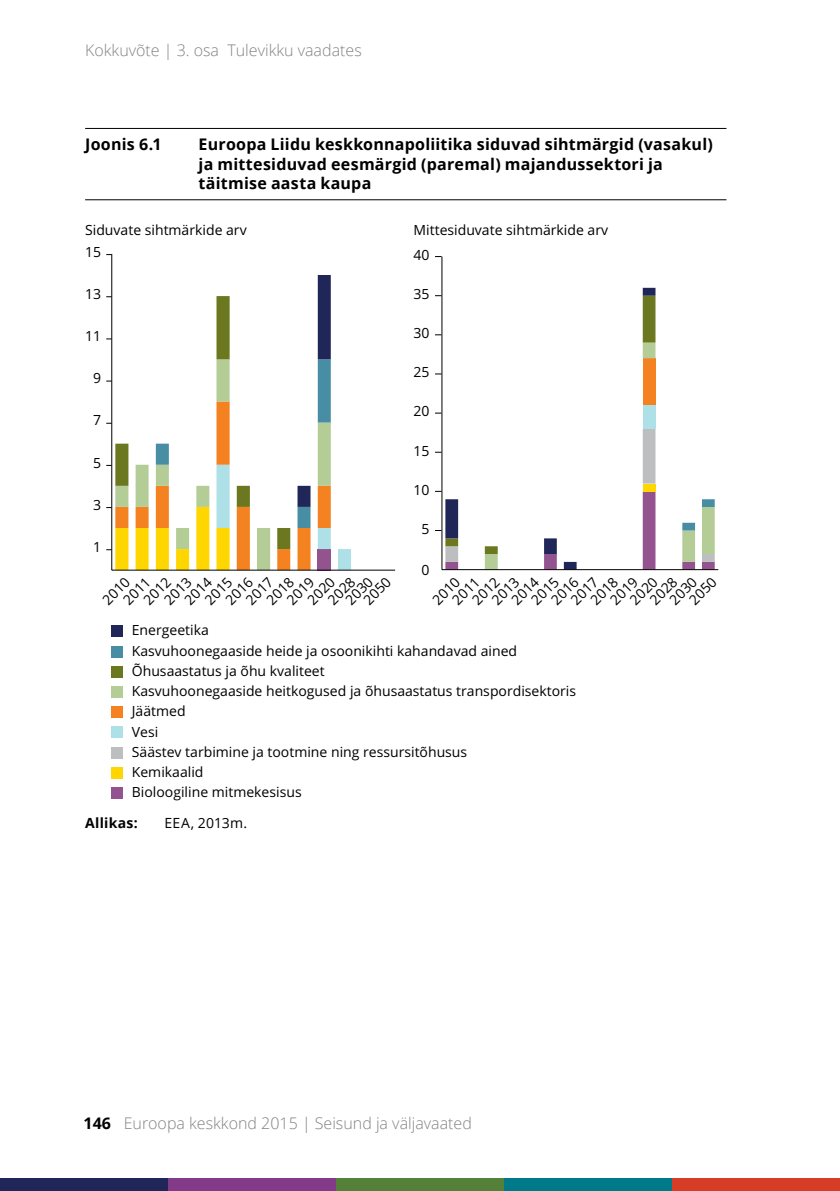
<style>
.page{position:relative;width:840px;height:1191px;background:#fff}
.page>*{position:absolute;margin:0;border:0;box-sizing:border-box;transform-origin:0 0}
.t1{font:700 16px/19.2px "Open Sans";letter-spacing:.015em;color:#000}
.t2{font:300 16px "Open Sans";color:#808285}
.t3{font:14px/20.2px "Open Sans";color:#000}
.t4{font:700 14px "Open Sans";letter-spacing:.015em;color:#000}
.s1{font-weight:700;color:#000}
</style>
<div class="page">
<div style="left:0;top:1178px;width:168px;height:13px;background:#202657"></div>
<div style="left:168px;top:1178px;width:168px;height:13px;background:#833a88"></div>
<div style="left:336px;top:1178px;width:167px;height:13px;background:#54803a"></div>
<div style="left:503px;top:1178px;width:168px;height:13px;background:#007a88"></div>
<div style="left:671px;top:1178px;width:168px;height:13px;background:#d63d27"></div>
<hr style="left:85px;top:128px;width:641px;height:1px;background:#000">
<hr style="left:85px;top:199px;width:641px;height:1px;background:#000">
<div style="left:112px;top:625px;width:11px;height:12px;background:#202657"></div>
<div style="left:112px;top:646px;width:11px;height:11px;background:#478ea5"></div>
<div style="left:112px;top:666px;width:11px;height:11px;background:#6b7820"></div>
<div style="left:112px;top:686px;width:11px;height:11px;background:#b4cc95"></div>
<div style="left:112px;top:706px;width:11px;height:12px;background:#f58220"></div>
<div style="left:112px;top:726px;width:11px;height:12px;background:#aee0e8"></div>
<div style="left:112px;top:747px;width:11px;height:11px;background:#bcbec0"></div>
<div style="left:112px;top:767px;width:11px;height:11px;background:#ffd600"></div>
<div style="left:112px;top:787px;width:11px;height:12px;background:#93538e"></div>
<hr style="left:111px;top:254px;width:1px;height:316px;background:#000">
<hr style="left:112px;top:569px;width:283px;height:1px;background:#000">
<svg style="left:106px;top:275px;width:245px;height:295px"></svg>
<svg style="left:642px;top:288px;width:13px;height:141px;background:#ad995e"></svg>
<hr style="left:441px;top:256px;width:1px;height:313px;background:#000">
<hr style="left:441px;top:569px;width:277px;height:1px;background:#000">
<svg style="left:435px;top:429px;width:279px;height:140px"></svg>
<p class="t2" style="left:85px;top:39px;width:278px">Kokkuvõte | 3. osa Tulevikku vaadates</p>
<p class="t1" style="left:85px;top:134px;width:78px">Joonis 6.1</p>
<p class="t1" style="left:198px;top:134px;width:515px">Euroopa Liidu keskkonnapoliitika siduvad sihtmärgid (vasakul) ja mittesiduvad eesmärgid (paremal) majandussektori ja täitmise aasta kaupa</p>
<p class="t3" style="left:85px;top:219px;width:163px">Siduvate sihtmärkide arv</p>
<p class="t3" style="left:413px;top:219px;width:196px">Mittesiduvate sihtmärkide arv</p>
<p class="t3" style="left:85px;top:241px;width:18px">15</p>
<p class="t3" style="left:413px;top:244px;width:18px">40</p>
<p class="t3" style="left:85px;top:283px;width:18px">13</p>
<p class="t3" style="left:413px;top:283px;width:18px">35</p>
<p class="t3" style="left:85px;top:325px;width:18px">11</p>
<p class="t3" style="left:413px;top:322px;width:18px">30</p>
<p class="t3" style="left:93px;top:368px;width:10px">9</p>
<p class="t3" style="left:413px;top:362px;width:18px">25</p>
<p class="t3" style="left:93px;top:410px;width:10px">7</p>
<p class="t3" style="left:413px;top:401px;width:18px">20</p>
<p class="t3" style="left:93px;top:452px;width:10px">5</p>
<p class="t3" style="left:413px;top:440px;width:18px">15</p>
<p class="t3" style="left:413px;top:479px;width:18px">10</p>
<p class="t3" style="left:93px;top:494px;width:10px">3</p>
<p class="t3" style="left:421px;top:518px;width:10px">5</p>
<p class="t3" style="left:93px;top:536px;width:10px">1</p>
<p class="t3" style="left:179px;top:594px;width:34px;rotate:-45deg">2014</p>
<p class="t3" style="left:98px;top:594px;width:34px;rotate:-45deg">2010</p>
<p class="t3" style="left:220px;top:594px;width:34px;rotate:-45deg">2016</p>
<p class="t3" style="left:302px;top:594px;width:34px;rotate:-45deg">2020</p>
<p class="t3" style="left:352px;top:588px;width:34px;line-height:12.6px;text-indent:-13px;rotate:-45deg">2030<br>2050</p>
<p class="t3" style="left:138px;top:594px;width:34px;rotate:-45deg">2012</p>
<p class="t3" style="left:261px;top:594px;width:34px;rotate:-45deg">2018</p>
<p class="t3" style="left:322px;top:594px;width:34px;rotate:-45deg">2028</p>
<p class="t3" style="left:282px;top:594px;width:34px;rotate:-45deg">2019</p>
<p class="t3" style="left:159px;top:594px;width:34px;rotate:-45deg">2013</p>
<p class="t3" style="left:241px;top:594px;width:34px;rotate:-45deg">2017</p>
<p class="t3" style="left:200px;top:594px;width:34px;rotate:-45deg">2015</p>
<p class="t3" style="left:118px;top:594px;width:34px;rotate:-45deg">2011</p>
<p class="t3" style="left:421px;top:559px;width:10px">0</p>
<p class="t3" style="left:506px;top:594px;width:34px;rotate:-45deg">2014</p>
<p class="t3" style="left:664px;top:594px;width:34px;rotate:-45deg">2030</p>
<p class="t3" style="left:624px;top:594px;width:34px;rotate:-45deg">2020</p>
<p class="t3" style="left:545px;top:594px;width:34px;rotate:-45deg">2016</p>
<p class="t3" style="left:644px;top:594px;width:34px;rotate:-45deg">2028</p>
<p class="t3" style="left:427px;top:594px;width:34px;rotate:-45deg">2010</p>
<p class="t3" style="left:585px;top:594px;width:34px;rotate:-45deg">2018</p>
<p class="t3" style="left:683px;top:594px;width:34px;rotate:-45deg">2050</p>
<p class="t3" style="left:605px;top:594px;width:34px;rotate:-45deg">2019</p>
<p class="t3" style="left:467px;top:594px;width:34px;rotate:-45deg">2012</p>
<p class="t3" style="left:565px;top:594px;width:34px;rotate:-45deg">2017</p>
<p class="t3" style="left:486px;top:594px;width:34px;rotate:-45deg">2013</p>
<p class="t3" style="left:526px;top:594px;width:34px;rotate:-45deg">2015</p>
<p class="t3" style="left:447px;top:594px;width:34px;rotate:-45deg">2011</p>
<p class="t3" style="left:132px;top:620px;width:445px">Energeetika<br>Kasvuhoonegaaside heide ja osoonikihti kahandavad ained<br>Õhusaastatus ja õhu kvaliteet<br>Kasvuhoonegaaside heitkogused ja õhusaastatus transpordisektoris<br>Jäätmed<br>Vesi<br>Säästev tarbimine ja tootmine ning ressursitõhusus<br>Kemikaalid<br>Bioloogiline mitmekesisus</p>
<p class="t4" style="left:85px;top:813px;width:54px">Allikas:</p>
<p class="t3" style="left:164px;top:812px;width:84px">EEA, 2013m.</p>
<p class="t2" style="left:84px;top:1112px;width:389px"><span class="s1">146</span> Euroopa keskkond 2015 | Seisund ja väljavaated</p>
</div>
